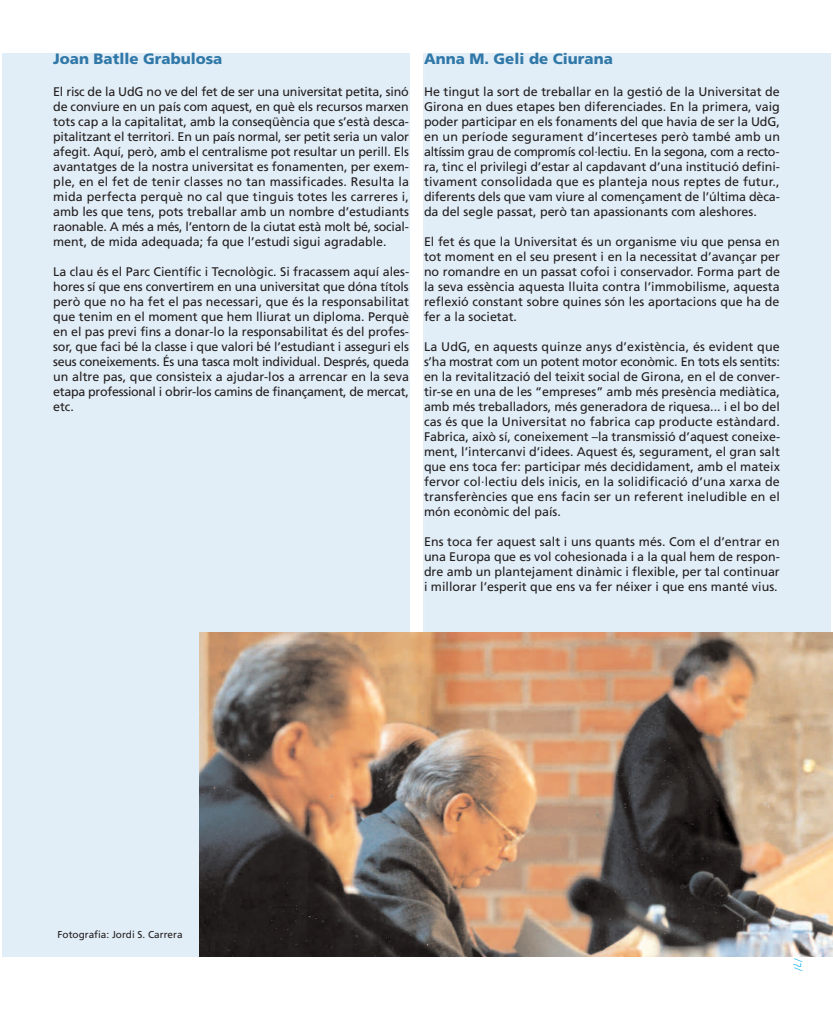
<style>
.page{position:relative;width:833px;height:1010px;background:#fff}
.page>*{position:absolute;margin:0;border:0;box-sizing:border-box;transform-origin:0 0}
.t1{font:900 15px "Frutiger";color:#3078a8}
.t2{font:12.5px/15px "Frutiger";color:#231f20;text-align:justify}
.t3{font:11.25px "Solex";color:#00aeef}
.t4{font:10px "Frutiger";color:#231f20}
</style>
<div class="page">
<div style="left:2px;top:53px;width:407px;height:904px;background:#e2eef7"></div>
<div style="left:424px;top:53px;width:406px;height:580px;background:#e2eef7"></div>
<img style="left:200px;top:633px;width:633px;height:324px">
<p class="t1" style="left:53px;top:53px;width:171px">Joan Batlle Grabulosa</p>
<p class="t2" style="left:53px;top:85px;width:357px">El risc de la UdG no ve del fet de ser una universitat petita, sinó de conviure en un país com aquest, en què els recursos marxen tots cap a la capitalitat, amb la conseqüència que s’està desca&shy;pitalitzant el territori. En un país normal, ser petit seria un valor afegit. Aquí, però, amb el centralisme pot resultar un perill. Els avantatges de la nostra universitat es fonamenten, per exem&shy;ple, en el fet de tenir classes no tan massificades. Resulta la mida perfecta perquè no cal que tinguis totes les carreres i, amb les que tens, pots treballar amb un nombre d’estudiants raonable. A més a més, l’entorn de la ciutat està molt bé, social&shy;ment, de mida adequada; fa que l’estudi sigui agradable.</p>
<p class="t2" style="left:53px;top:265px;width:357px">La clau és el Parc Científic i Tecnològic. Si fracassem aquí ales&shy;hores sí que ens convertirem en una universitat que dóna títols però que no ha fet el pas necessari, que és la responsabilitat que tenim en el moment que hem lliurat un diploma. Perquè en el pas previ fins a donar-lo la responsabilitat és del profes&shy;sor, que faci bé la classe i que valori bé l’estudiant i asseguri els seus coneixements. És una tasca molt individual. Després, queda un altre pas, que consisteix a ajudar-los a arrencar en la seva etapa professional i obrir-los camins de finançament, de mercat, etc.</p>
<p class="t1" style="left:424px;top:53px;width:190px">Anna M. Geli de Ciurana</p>
<p class="t2" style="left:424px;top:85px;width:357px">He tingut la sort de treballar en la gestió de la Universitat de Girona en dues etapes ben diferenciades. En la primera, vaig poder participar en els fonaments del que havia de ser la UdG, en un període segurament d’incerteses però també amb un altíssim grau de compromís col·lectiu. En la segona, com a recto&shy;ra, tinc el privilegi d’estar al capdavant d’una institució defini&shy;tivament consolidada que es planteja nous reptes de futur., diferents dels que vam viure al començament de l’última dèca&shy;da del segle passat, però tan apassionants com aleshores.</p>
<p class="t2" style="left:424px;top:235px;width:357px">El fet és que la Universitat és un organisme viu que pensa en tot moment en el seu present i en la necessitat d’avançar per no romandre en un passat cofoi i conservador. Forma part de la seva essència aquesta lluita contra l’immobilisme, aquesta reflexió constant sobre quines són les aportacions que ha de fer a la societat.</p>
<p class="t2" style="left:424px;top:340px;width:358px">La UdG, en aquests quinze anys d’existència, és evident que s’ha mostrat com un potent motor econòmic. En tots els sentits: en la revitalització del teixit social de Girona, en el de conver&shy;tir-se en una de les “empreses” amb més presència mediàtica, amb més treballadors, més generadora de riquesa... i el bo del cas és que la Universitat no fabrica cap producte estàndard.<br>Fabrica, això sí, coneixement –la transmissió d’aquest coneixe&shy;ment, l’intercanvi d’idees. Aquest és, segurament, el gran salt que ens toca fer: participar més decididament, amb el mateix fervor col·lectiu dels inicis, en la solidificació d’una xarxa de transferències que ens facin ser un referent ineludible en el món econòmic del país.</p>
<p class="t2" style="left:424px;top:535px;width:357px">Ens toca fer aquest salt i uns quants més. Com el d’entrar en una Europa que es vol cohesionada i a la qual hem de respon&shy;dre amb un plantejament dinàmic i flexible, per tal continuar i millorar l’esperit que ens va fer néixer i que ens manté vius.</p>
<p class="t4" style="left:58px;top:930px;width:127px">Fotografia: Jordi S. Carrera</p>
<p class="t3" style="left:805px;top:958px;width:15px;rotate:90deg">/7/</p>
</div>
